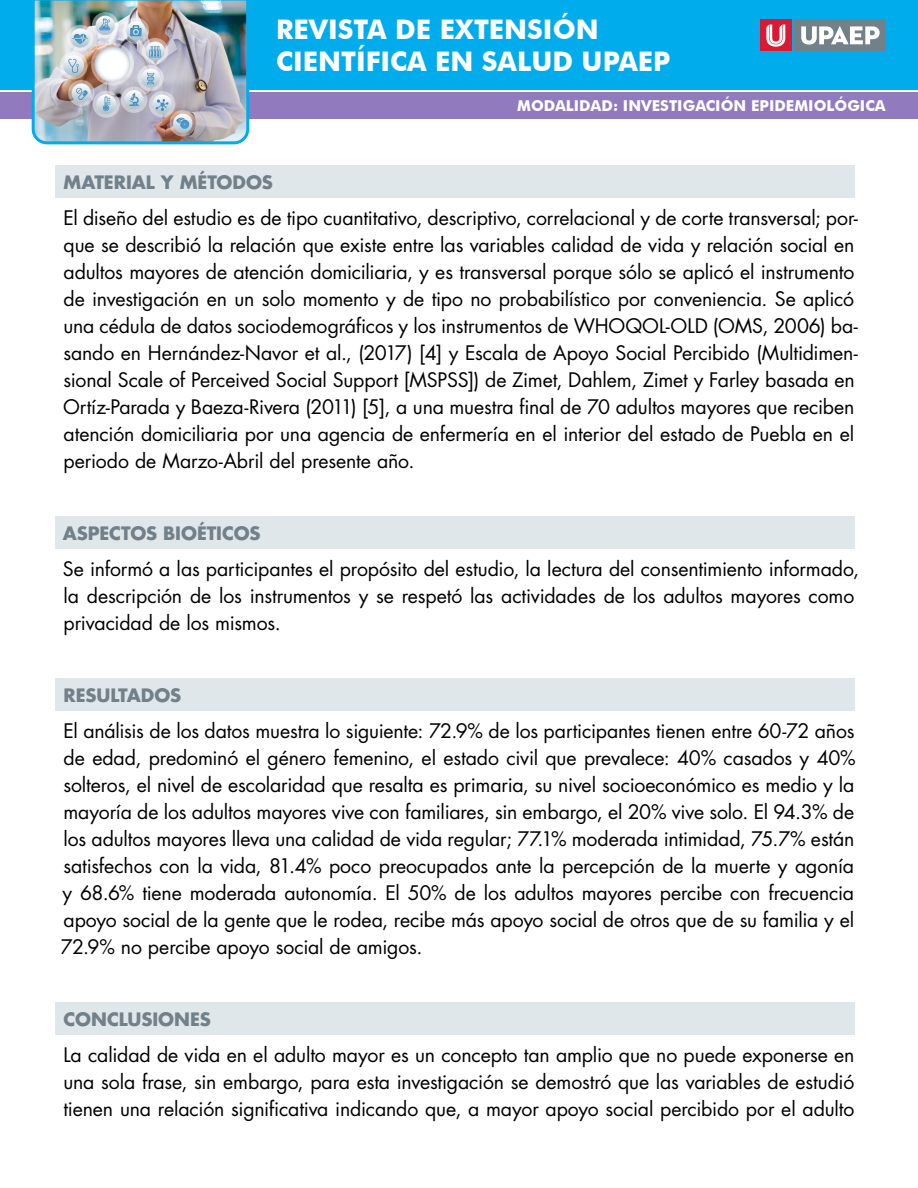
<style>
.page{position:relative;width:918px;height:1188px;background:#fff}
.page>*{position:absolute;margin:0;border:0;box-sizing:border-box;transform-origin:0 0}
.t1{font:700 27px/32.4px "Futura BT";color:#fff}
.cuerpo{font:19.5px/27px "Futura Std";letter-spacing:-.005em;color:#000}
.apartado{font:700 18px "Futura Std";letter-spacing:-.005em;color:#72808a}
.t2{font:700 15px "Futura BT";color:#fff}
</style>
<div class="page">
<div style="left:0;top:92px;width:918px;height:27px;background:#917abd"></div>
<div style="left:0;top:0;width:918px;height:90px;background:#00aceb"></div>
<img style="left:31px;top:0;width:219px;height:145px">
<div style="left:795px;top:20px;width:91px;height:31px;background:#72808a"></div>
<svg style="left:801px;top:26px;width:79px;height:19px"></svg>
<div style="left:760px;top:20px;width:32px;height:31px;background:#da1a32"></div>
<svg style="left:766px;top:25px;width:19px;height:22px"></svg>
<div style="left:56px;top:165px;width:799px;height:33px;background:#e0e7eb"></div>
<div style="left:56px;top:516px;width:799px;height:33px;background:#e0e7eb"></div>
<div style="left:56px;top:678px;width:799px;height:33px;background:#e0e7eb"></div>
<div style="left:56px;top:1002px;width:799px;height:33px;background:#e0e7eb"></div>
<h1 class="t1" style="left:276px;top:13px;width:396px">REVISTA DE EXTENSIÓN<br>CIENTÍFICA EN SALUD UPAEP</h1>
<p class="t2" style="left:517px;top:97px;width:370px">MODALIDAD: INVESTIGACIÓN EPIDEMIOLÓGICA</p>
<p class="apartado" style="left:63px;top:170px;width:211px">MATERIAL Y MÉTODOS</p>
<p class="cuerpo" style="left:63px;top:205px;width:796px">El diseño del estudio es de tipo cuantitativo, descriptivo, correlacional y de corte transversal; por&shy;que se describió la relación que existe entre las variables calidad de vida y relación social en adultos mayores de atención domiciliaria, y es transversal porque sólo se aplicó el instrumento de investigación en un solo momento y de tipo no probabilístico por conveniencia. Se aplicó una cédula de datos sociodemográficos y los instrumentos de WHOQOL-OLD (OMS, 2006) ba&shy;sando en Hernández-Navor et al., (2017) [4] y Escala de Apoyo Social Percibido (Multidimen&shy;sional Scale of Perceived Social Support [MSPSS]) de Zimet, Dahlem, Zimet y Farley basada en Ortíz-Parada y Baeza-Rivera (2011) [5], a una muestra final de 70 adultos mayores que reciben atención domiciliaria por una agencia de enfermería en el interior del estado de Puebla en el periodo de Marzo-Abril del presente año.</p>
<p class="apartado" style="left:63px;top:521px;width:199px">ASPECTOS BIOÉTICOS</p>
<p class="cuerpo" style="left:63px;top:556px;width:798px">Se informó a las participantes el propósito del estudio, la lectura del consentimiento informado, la descripción de los instrumentos y se respetó las actividades de los adultos mayores como privacidad de los mismos.</p>
<p class="apartado" style="left:64px;top:683px;width:119px">RESULTADOS</p>
<p class="cuerpo" style="left:61px;top:718px;width:796px;text-align:justify">El análisis de los datos muestra lo siguiente: 72.9% de los participantes tienen entre 60-72 años de edad, predominó el género femenino, el estado civil que prevalece: 40% casados y 40% solteros, el nivel de escolaridad que resalta es primaria, su nivel socioeconómico es medio y la mayoría de los adultos mayores vive con familiares, sin embargo, el 20% vive solo. El 94.3% de los adultos mayores lleva una calidad de vida regular; 77.1% moderada intimidad, 75.7% están satisfechos con la vida, 81.4% poco preocupados ante la percepción de la muerte y agonía y 68.6% tiene moderada autonomía. El 50% de los adultos mayores percibe con frecuencia apoyo social de la gente que le rodea, recibe más apoyo social de otros que de su familia y el 72.9% no percibe apoyo social de amigos.</p>
<p class="apartado" style="left:64px;top:1007px;width:149px">CONCLUSIONES</p>
<p class="cuerpo" style="left:63px;top:1042px;width:793px;text-align:justify">La calidad de vida en el adulto mayor es un concepto tan amplio que no puede exponerse en una sola frase, sin embargo, para esta investigación se demostró que las variables de estudió tienen una relación significativa indicando que, a mayor apoyo social percibido por el adulto</p>
</div>
